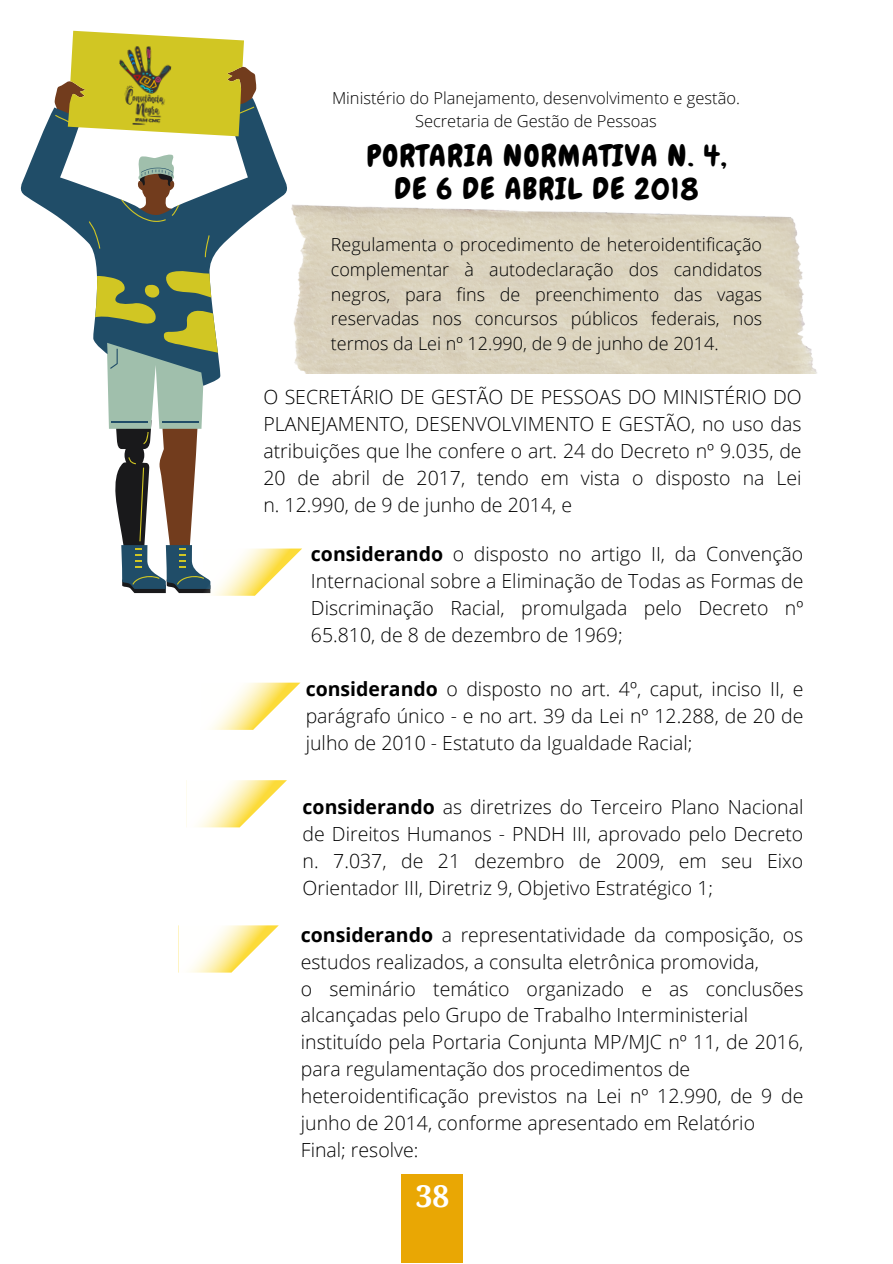
<style>
.page{position:relative;width:893px;height:1264px;background:#fff}
.page>*{position:absolute;margin:0;border:0;box-sizing:border-box;transform-origin:0 0}
.t1{font:30px "Chewy";letter-spacing:.05em;color:#000}
.t2{font:700 30px "Droid Serif";color:#fff}
.t3{font:300 19.5px/27px "Open Sans";color:#000;text-align:justify}
.t4{font:300 18px/24.8px "Open Sans";color:#000;text-align:justify}
.t5{font:300 16.5px "Open Sans";color:#000}
.s1{font-weight:700}
</style>
<div class="page">
<svg style="left:21px;top:121px;width:266px;height:221px"></svg>
<svg style="left:89px;top:221px;width:11px;height:28px"></svg>
<svg style="left:205px;top:235px;width:5px;height:22px"></svg>
<svg style="left:121px;top:154px;width:59px;height:68px"></svg>
<svg style="left:48px;top:31px;width:217px;height:111px"></svg>
<img style="left:117px;top:45px;width:55px;height:81px">
<svg style="left:95px;top:269px;width:207px;height:326px"></svg>
<svg style="left:211px;top:682px;width:89px;height:48px"></svg>
<svg style="left:197px;top:780px;width:90px;height:47px"></svg>
<svg style="left:189px;top:925px;width:90px;height:47px"></svg>
<img style="left:291px;top:205px;width:526px;height:168px">
<div style="left:402px;top:1174px;width:61px;height:88px;background:#e9a704"></div>
<p class="t5" style="left:332px;top:87px;width:409px">Ministério do Planejamento, desenvolvimento e gestão.</p>
<p class="t5" style="left:415px;top:109px;width:243px">Secretaria de Gestão de Pessoas</p>
<p class="t1" style="left:366px;top:136px;width:361px">PORTARIA NORMATIVA N. 4,</p>
<p class="t1" style="left:394px;top:170px;width:305px">DE 6 DE ABRIL DE 2018</p>
<p class="t4" style="left:331px;top:232px;width:433px">Regulamenta o procedimento de heteroidentificação complementar à autodeclaração dos candidatos negros, para fins de preenchimento das vagas reservadas nos concursos públicos federais, nos termos da Lei nº 12.990, de 9 de junho de 2014.</p>
<p class="t3" style="left:263px;top:382px;width:539px">O SECRETÁRIO DE GESTÃO DE PESSOAS DO MINISTÉRIO DO PLANEJAMENTO, DESENVOLVIMENTO E GESTÃO, no uso das atribuições que lhe confere o art. 24 do Decreto nº 9.035, de 20 de abril de 2017, tendo em vista o disposto na Lei n. 12.990, de 9 de junho de 2014, e</p>
<p class="t3" style="left:311px;top:539px;width:494px"><span class="s1">considerando</span> o disposto no artigo II, da Convenção Internacional sobre a Eliminação de Todas as Formas de Discriminação Racial, promulgada pelo Decreto nº 65.810, de 8 de dezembro de 1969;</p>
<p class="t3" style="left:306px;top:675px;width:499px"><span class="s1">considerando</span> o disposto no art. 4º, caput, inciso II, e parágrafo único - e no art. 39 da Lei nº 12.288, de 20 de julho de 2010 - Estatuto da Igualdade Racial;</p>
<p class="t3" style="left:302px;top:792px;width:502px"><span class="s1">considerando</span> as diretrizes do Terceiro Plano Nacional de Direitos Humanos - PNDH III, aprovado pelo Decreto n. 7.037, de 21 dezembro de 2009, em seu Eixo Orientador III, Diretriz 9, Objetivo Estratégico 1;</p>
<p class="t3" style="left:301px;top:920px;width:504px"><span class="s1">considerando</span> a representatividade da composição, os estudos realizados, a consulta eletrônica promovida,</p>
<p class="t3" style="left:301px;top:974px;width:504px">o seminário temático organizado e as conclusões alcançadas pelo Grupo de Trabalho Interministerial</p>
<p class="t3" style="left:301px;top:1028px;width:504px">instituído pela Portaria Conjunta MP/MJC nº 11, de 2016, para regulamentação dos procedimentos de</p>
<p class="t3" style="left:301px;top:1082px;width:504px">heteroidentificação previstos na Lei nº 12.990, de 9 de junho de 2014, conforme apresentado em Relatório</p>
<p class="t3" style="left:301px;top:1136px;width:119px">Final; resolve:</p>
<p class="t2" style="left:415px;top:1178px;width:35px">38</p>
</div>
